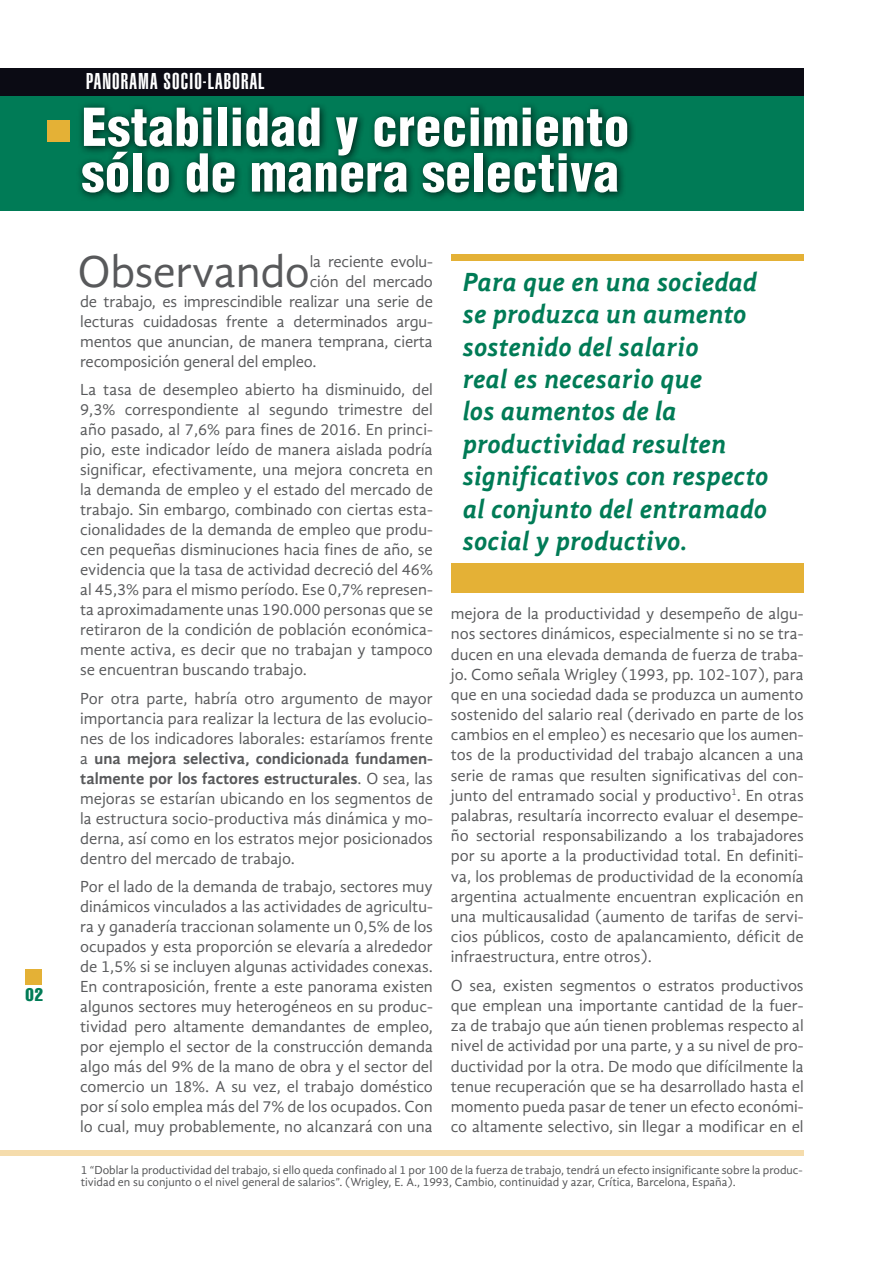
<style>
.page{position:relative;width:893px;height:1263px;background:#fff}
.page>*{position:absolute;margin:0;border:0;box-sizing:border-box;transform-origin:0 0}
.t1{font:900 condensed 51px/45.8px "Helvetica LT Std";letter-spacing:.01em;color:#fff}
.t2{font:46.05px "Gandhi Sans";letter-spacing:-.01em;color:#58595b}
.t3{font:italic 700 27px/32.4px "Gandhi Sans";letter-spacing:.01em;color:#007b56}
.t4{font:22.5px "Helvetica LT Std Ultra Comp";letter-spacing:.05em;color:#fff}
.t5{font:18px "Helvetica LT Std Comp";color:#007b56}
.t6{font:16.5px/20px "Gandhi Sans";letter-spacing:-.01em;color:#58595b;text-align:justify}
.t7{font:12px/12.6px "Gandhi Sans";color:#515254}
.s1{font-weight:700}
</style>
<div class="page">
<div style="left:26px;top:969px;width:16px;height:15px;background:#e4b136"></div>
<div style="left:0;top:1150px;width:804px;height:6px;background:#f5dcac"></div>
<div style="left:451px;top:254px;width:353px;height:6px;background:#e4b136"></div>
<div style="left:451px;top:563px;width:353px;height:30px;background:#e4b136"></div>
<div style="left:0;top:70px;width:804px;height:140px;background:#007b56"></div>
<div style="left:0;top:68px;width:804px;height:27px;background:#0b0b14"></div>
<div style="left:47px;top:120px;width:23px;height:22px;background:#e4b136"></div>
<div style="left:76px;top:101px;width:561px;height:101px;background:#000;opacity:.75"></div>
<p class="t5" style="left:26px;top:983px;width:19px">02</p>
<h3 class="t4" style="left:86px;top:68px;width:180px">PANORAMA SOCIO-LABORAL</h3>
<h1 class="t1" style="left:82px;top:104px;width:549px">Estabilidad y crecimiento sólo de manera selectiva</h1>
<h2 class="t2" style="left:78px;top:245px;width:234px">Observando</h2>
<p class="t6" style="left:310px;top:251px;width:125px">la reciente evolu-</p>
<p class="t6" style="left:310px;top:271px;width:125px">ción del mercado</p>
<p class="t6" style="left:80px;top:291px;width:354px">de trabajo, es imprescindible realizar una serie de</p>
<p class="t6" style="left:80px;top:311px;width:354px">lecturas cuidadosas frente a determinados argu-</p>
<p class="t6" style="left:80px;top:331px;width:354px">mentos que anuncian, de manera temprana, cierta</p>
<p class="t6" style="left:80px;top:351px;width:238px">recomposición general del empleo.</p>
<p class="t6" style="left:80px;top:380px;width:354px">La tasa de desempleo abierto ha disminuido, del 9,3% correspondiente al segundo trimestre del año pasado, al 7,6% para fines de 2016. En princi&shy;pio, este indicador leído de manera aislada podría significar, efectivamente, una mejora concreta en la demanda de empleo y el estado del mercado de trabajo. Sin embargo, combinado con ciertas esta&shy;cionalidades de la demanda de empleo que produ&shy;cen pequeñas disminuciones hacia fines de año, se evidencia que la tasa de actividad decreció del 46% al 45,3% para el mismo período. Ese 0,7% represen&shy;ta aproximadamente unas 190.000 personas que se retiraron de la condición de población económica&shy;mente activa, es decir que no trabajan y tampoco se encuentran buscando trabajo.</p>
<p class="t6" style="left:80px;top:688px;width:354px">Por otra parte, habría otro argumento de mayor importancia para realizar la lectura de las evolucio&shy;nes de los indicadores laborales: estaríamos frente a <span class="s1">una mejora selectiva, condicionada fundamen&shy;talmente por los factores estructurales</span>. O sea, las mejoras se estarían ubicando en los segmentos de la estructura socio-productiva más dinámica y mo&shy;derna, así como en los estratos mejor posicionados dentro del mercado de trabajo.</p>
<p class="t6" style="left:80px;top:876px;width:354px">Por el lado de la demanda de trabajo, sectores muy dinámicos vinculados a las actividades de agricultu&shy;ra y ganadería traccionan solamente un 0,5% de los ocupados y esta proporción se elevaría a alrededor de 1,5% si se incluyen algunas actividades conexas.<br>En contraposición, frente a este panorama existen algunos sectores muy heterogéneos en su produc&shy;tividad pero altamente demandantes de empleo, por ejemplo el sector de la construcción demanda algo más del 9% de la mano de obra y el sector del comercio un 18%. A su vez, el trabajo doméstico por sí solo emplea más del 7% de los ocupados. Con lo cual, muy probablemente, no alcanzará con una</p>
<h3 class="t3" style="left:463px;top:265px;width:307px">Para que en una sociedad se produzca un aumento sostenido del salario<br>real es necesario que<br>los aumentos de la productividad resulten significativos con respecto al conjunto del entramado social y productivo.</h3>
<p class="t6" style="left:451px;top:604px;width:354px">mejora de la productividad y desempeño de algu&shy;nos sectores dinámicos, especialmente si no se tra&shy;ducen en una elevada demanda de fuerza de traba&shy;jo. Como señala Wrigley (1993, pp. 102-107), para que en una sociedad dada se produzca un aumento sostenido del salario real (derivado en parte de los cambios en el empleo) es necesario que los aumen&shy;tos de la productividad del trabajo alcancen a una serie de ramas que resulten significativas del con&shy;junto del entramado social y productivo<sup>1</sup>. En otras palabras, resultaría incorrecto evaluar el desempe&shy;ño sectorial responsabilizando a los trabajadores por su aporte a la productividad total. En definiti&shy;va, los problemas de productividad de la economía argentina actualmente encuentran explicación en una multicausalidad (aumento de tarifas de servi&shy;cios públicos, costo de apalancamiento, déficit de infraestructura, entre otros).</p>
<p class="t6" style="left:451px;top:975px;width:354px">O sea, existen segmentos o estratos productivos que emplean una importante cantidad de la fuer&shy;za de trabajo que aún tienen problemas respecto al nivel de actividad por una parte, y a su nivel de pro&shy;ductividad por la otra. De modo que difícilmente la tenue recuperación que se ha desarrollado hasta el momento pueda pasar de tener un efecto económi&shy;co altamente selectivo, sin llegar a modificar en el</p>
<p class="t7" style="left:81px;top:1163px;width:723px">1 “Doblar la productividad del trabajo, si ello queda confinado al 1 por 100 de la fuerza de trabajo, tendrá un efecto insignificante sobre la produc&shy;tividad en su conjunto o el nivel general de salarios”. (Wrigley, E. A., 1993, Cambio, continuidad y azar, Crítica, Barcelona, España).</p>
</div>
